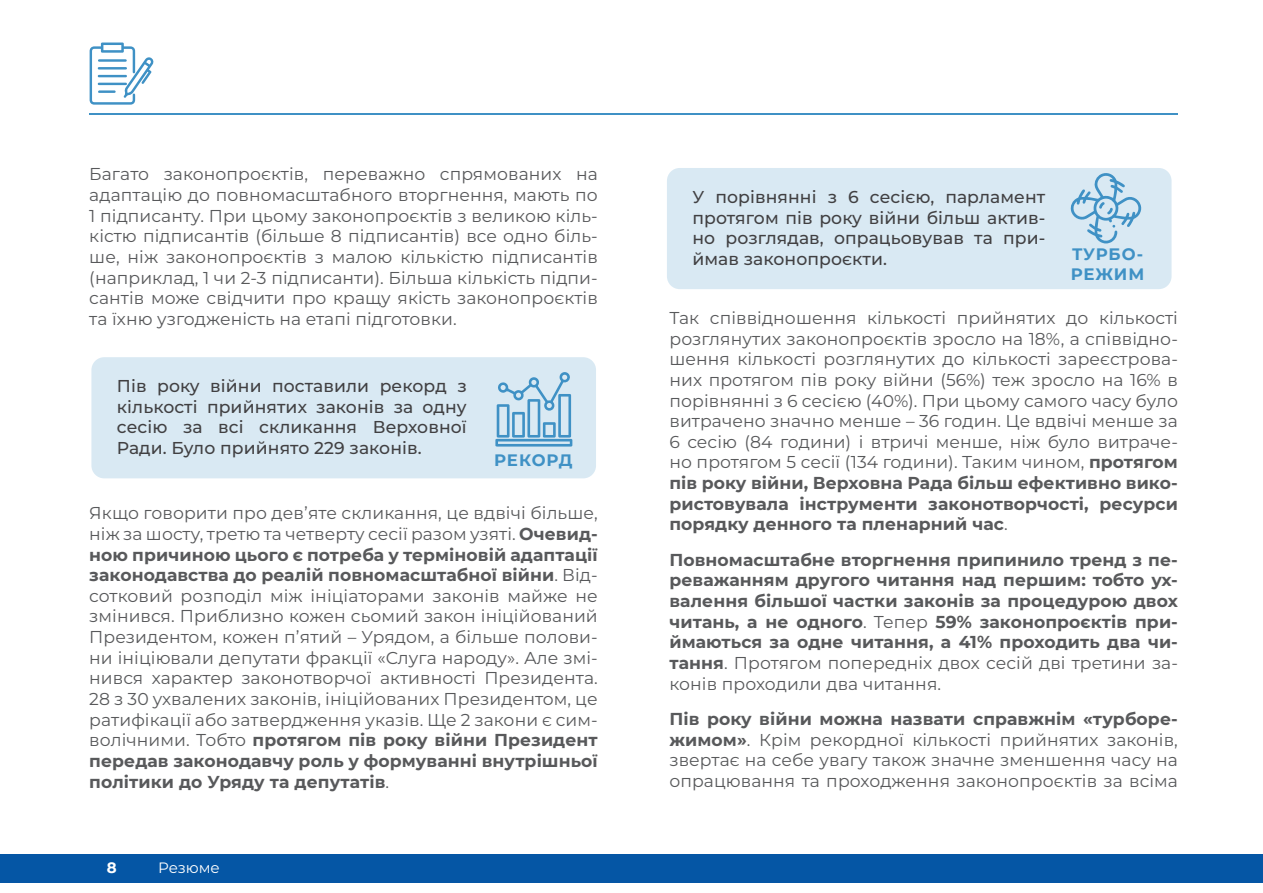
<style>
.page{position:relative;width:1263px;height:893px;background:#fff}
.page>*{position:absolute;margin:0;border:0;box-sizing:border-box;transform-origin:0 0}
.t1{font:100 17.25px/20.7px "Montserrat";letter-spacing:.005em;color:#58595b;text-align:justify}
.t2{font:700 17.25px/20.7px "Montserrat";letter-spacing:.005em;color:#58595b;text-align:justify}
.t3{font:500 17.25px/20.7px "Montserrat";letter-spacing:.005em;color:#414042;text-align:justify}
.t4{font:700 16.5px/19.8px "Montserrat";letter-spacing:.05em;color:#3f91c5}
.t5{font:100 15px "Montserrat";color:#fff}
.t6{font:700 15px "Montserrat";color:#fff}
.s1{font-weight:700}
.s2{font-weight:100}
</style>
<div class="page">
<div style="left:0;top:855px;width:1263px;height:28px;background:#0556a5"></div>
<div style="left:667px;top:168px;width:504px;height:121px;background:#d9e9f3;border-radius:13px"></div>
<div style="left:91px;top:357px;width:505px;height:121px;background:#d9e9f3;border-radius:13px"></div>
<svg style="left:495px;top:372px;width:77px;height:75px"></svg>
<svg style="left:1070px;top:173px;width:71px;height:70px"></svg>
<svg style="left:90px;top:43px;width:64px;height:62px"></svg>
<hr style="left:89px;top:113px;width:1089px;height:2px;background:#3f91c5">
<p class="t1" style="left:89px;top:163px;width:510px">Багато законопроєктів, переважно спрямованих на адаптацію до повномасштабного вторгнення, мають по 1 підписанту. При цьому законопроєктів з великою кіль&shy;кістю підписантів (більше 8 підписантів) все одно біль&shy;ше, ніж законопроєктів з малою кількістю підписантів (наприклад, 1 чи 2-3 підписанти). Більша кількість підпи&shy;сантів може свідчити про кращу якість законопроєктів та їхню узгодженість на етапі підготовки.</p>
<p class="t3" style="left:117px;top:375px;width:351px">Пів року війни поставили рекорд з кількості прийнятих законів за одну сесію за всі скликання Верховної Ради. Було прийнято 229 законів.</p>
<p class="t4" style="left:494px;top:449px;width:80px">РЕКОРД</p>
<p class="t1" style="left:89px;top:502px;width:510px">Якщо говорити про девʼяте скликання, це вдвічі більше, ніж за шосту, третю та четверту сесії разом узяті. <span class="s1">Очевид&shy;ною причиною цього є потреба у терміновій адаптації законодавства до реалій повномасштабної війни</span>. Від&shy;сотковий розподіл між ініціаторами законів майже не змінився. Приблизно кожен сьомий закон ініційований Президентом, кожен пʼятий – Урядом, а більше полови&shy;ни ініціювали депутати фракції «Слуга народу». Але змі&shy;нився характер законотворчої активності Президента.<br>28 з 30 ухвалених законів, ініційованих Президентом, це ратифікації або затвердження указів. Ще 2 закони є сим&shy;волічними. Тобто <span class="s1">протягом пів року війни Президент передав законодавчу роль у формуванні внутрішньої політики до Уряду та депутатів</span>.</p>
<p class="t6" style="left:107px;top:857px;width:11px">8</p>
<p class="t5" style="left:158px;top:858px;width:63px">Резюме</p>
<p class="t3" style="left:692px;top:186px;width:354px">У порівнянні з 6 сесією, парламент протягом пів року війни більш актив&shy;но розглядав, опрацьовував та при&shy;ймав законопроєкти.</p>
<p class="t4" style="left:1071px;top:244px;width:75px">ТУРБО-<br>РЕЖИМ</p>
<p class="t1" style="left:669px;top:307px;width:510px">Так співвідношення кількості прийнятих до кількості розглянутих законопроєктів зросло на 18%, а співвідно&shy;шення кількості розглянутих до кількості зареєстрова&shy;них протягом пів року війни (56%) теж зросло на 16% в порівнянні з 6 сесією (40%). При цьому самого часу було витрачено значно менше – 36 годин. Це вдвічі менше за 6 сесію (84 години) і втричі менше, ніж було витраче&shy;но протягом 5 сесії (134 години). Таким чином, <span class="s1">протягом пів року війни, Верховна Рада більш ефективно вико&shy;ристовувала інструменти законотворчості, ресурси порядку денного та пленарний час</span>.</p>
<p class="t2" style="left:669px;top:548px;width:510px">Повномасштабне вторгнення припинило тренд з пе&shy;реважанням другого читання над першим: тобто ух&shy;валення більшої частки законів за процедурою двох читань, а не одного<span class="s2">. Тепер</span> 59% законопроєктів при&shy;ймаються за одне читання, а 41% проходить два чи&shy;тання<span class="s2">. Протягом попередніх двох сесій дві третини за&shy;конів проходили два читання.</span></p>
<p class="t1" style="left:669px;top:708px;width:510px"><span class="s1">Пів року війни можна назвати справжнім «турборе&shy;жимом»</span>. Крім рекордної кількості прийнятих законів, звертає на себе увагу також значне зменшення часу на опрацювання та проходження законопроєктів за всіма</p>
</div>
